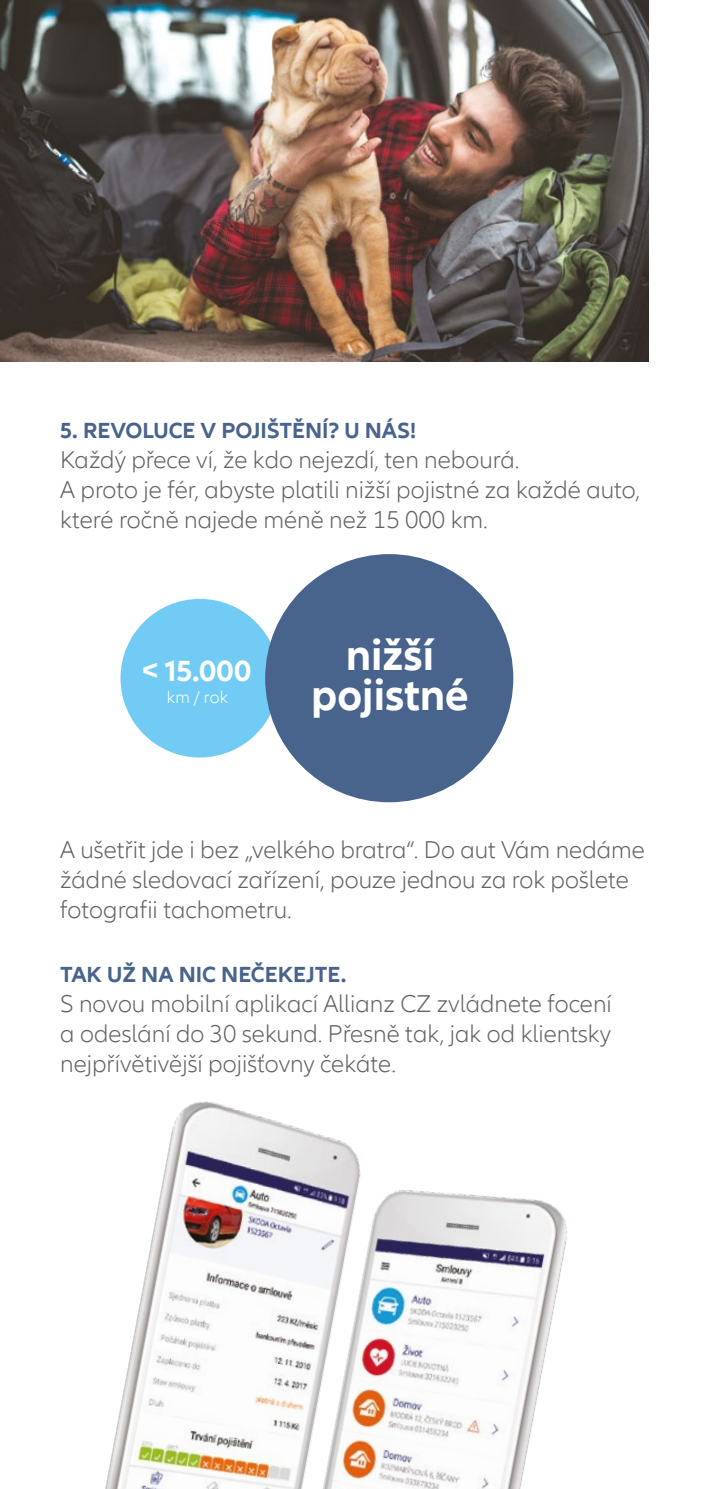
<style>
.page{position:relative;width:709px;height:1489px;background:#fff}
.page>*{position:absolute;margin:0;border:0;box-sizing:border-box;transform-origin:0 0}
.t1{font:700 45px/40px "Allianz Neo";color:#fff;text-align:center}
.t2{font:700 30px "Allianz Neo";color:#fff}
.t3{font:300 25px/30px "Allianz Neo";color:#646363}
.t4{font:700 22.5px "Allianz Neo";color:#49648c}
.t5{font:300 17.5px "Allianz Neo";color:#fff}
</style>
<div class="page">
<img style="left:0;top:0;width:648px;height:361px">
<img style="left:105px;top:1101px;width:462px;height:387px">
<div style="left:120px;top:599px;width:159px;height:158px;background:#71cbf4;border-radius:50%"></div>
<div style="left:265px;top:554px;width:248px;height:248px;background:#49648c;border-radius:50%"></div>
<p class="t4" style="left:60px;top:417px;width:357px">5. REVOLUCE V POJIŠTĚNÍ? U NÁS!</p>
<p class="t3" style="left:60px;top:445px;width:581px">Každý přece ví, že kdo nejezdí, ten nebourá.<br>A proto je fér, abyste platili nižší pojistné za každé auto, které ročně najede méně než 15 000 km.</p>
<p class="t2" style="left:142px;top:653px;width:110px">&lt; 15.000</p>
<p class="t5" style="left:167px;top:687px;width:63px">km / rok</p>
<h1 class="t1" style="left:311px;top:636px;width:159px">nižší pojistné</h1>
<p class="t3" style="left:60px;top:835px;width:586px">A ušetřit jde i bez „velkého bratra“. Do aut Vám nedáme žádné sledovací zařízení, pouze jednou za rok pošlete fotografii tachometru.</p>
<p class="t4" style="left:60px;top:960px;width:288px">TAK UŽ NA NIC NEČEKEJTE.</p>
<p class="t3" style="left:60px;top:988px;width:553px;text-align:justify">S novou mobilní aplikací Allianz CZ zvládnete focení a odeslání do 30 sekund. Přesně tak, jak od klientsky nejpřívětivější pojišťovny čekáte.</p>
</div>
